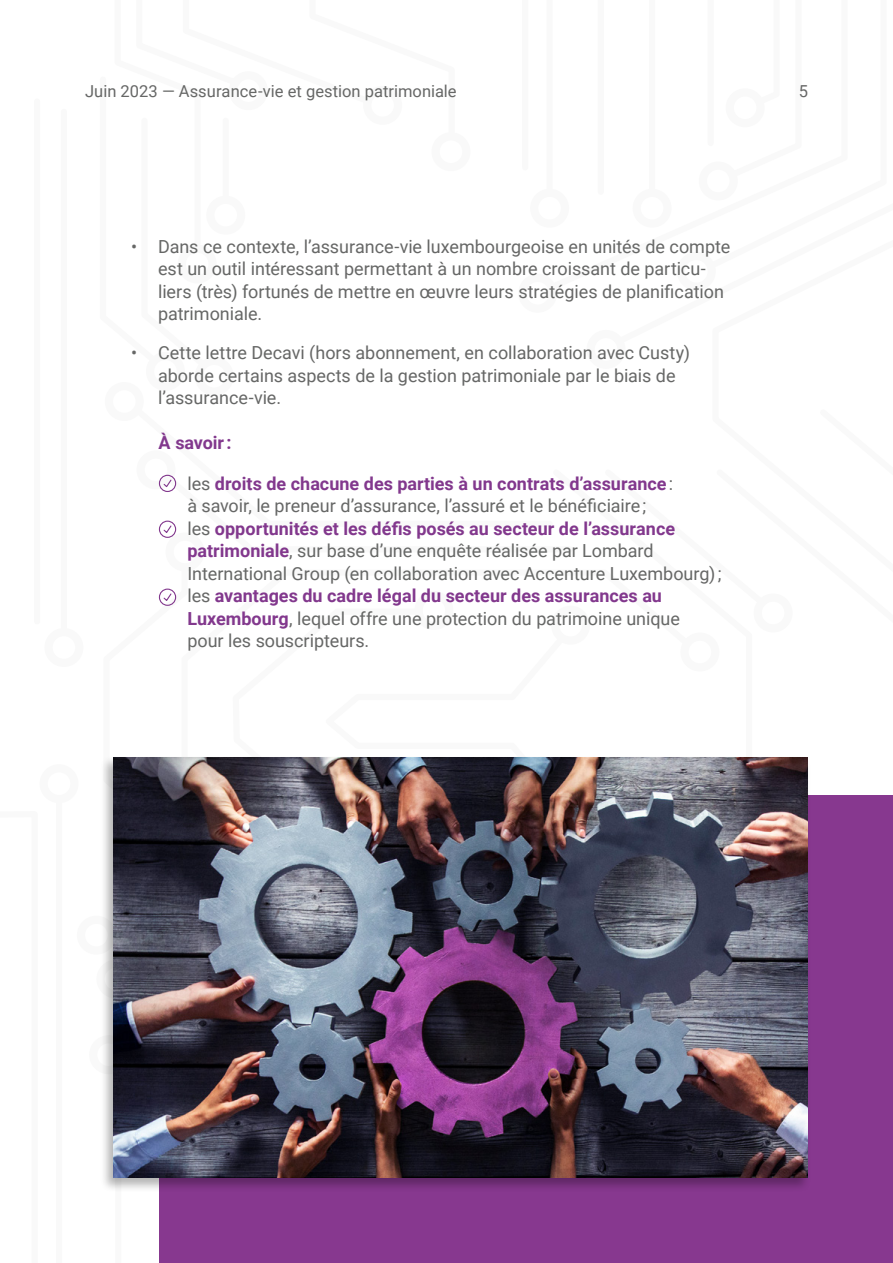
<style>
.page{position:relative;width:893px;height:1263px;background:#fff}
.page>*{position:absolute;margin:0;border:0;box-sizing:border-box;transform-origin:0 0}
.Corps{font:18px/22.5px "Roboto";color:#666766}
.t1{font:700 18px "Roboto";letter-spacing:-.005em;color:#82388d}
.t2{font:16.5px "Roboto";color:#666766}
.s1{font-weight:700;color:#82388d}
</style>
<div class="page">
<div style="left:56px;top:799px;width:6px;height:464px;background:#f9f9f9"></div>
<div style="left:40px;top:764px;width:38px;height:39px;border:8px solid #ccc;border-radius:50%"></div>
<div style="left:61px;top:112px;width:6px;height:520px;background:#f9f9f9"></div>
<div style="left:34px;top:102px;width:6px;height:519px;background:#f9f9f9"></div>
<div style="left:44px;top:628px;width:39px;height:39px;border:8px solid #ccc;border-radius:50%"></div>
<div style="left:530px;top:189px;width:39px;height:39px;border:8px solid #ccc;border-radius:50%"></div>
<div style="left:522px;top:0;width:6px;height:167px;background:#f9f9f9"></div>
<div style="left:587px;top:330px;width:38px;height:39px;border:8px solid #ccc;border-radius:50%"></div>
<div style="left:195px;top:357px;width:39px;height:39px;border:8px solid #ccc;border-radius:50%"></div>
<div style="left:146px;top:352px;width:39px;height:39px;border:8px solid #ccc;border-radius:50%"></div>
<div style="left:432px;top:132px;width:38px;height:39px;border:8px solid #ccc;border-radius:50%"></div>
<svg style="left:544px;top:189px;width:25px;height:39px"></svg>
<div style="left:518px;top:274px;width:39px;height:39px;border:8px solid #ccc;border-radius:50%"></div>
<div style="left:699px;top:162px;width:39px;height:38px;border:8px solid #ccc;border-radius:50%"></div>
<div style="left:166px;top:532px;width:38px;height:39px;border:8px solid #ccc;border-radius:50%"></div>
<div style="left:680px;top:633px;width:39px;height:38px;border:8px solid #ccc;border-radius:50%"></div>
<div style="left:754px;top:593px;width:39px;height:39px;border:8px solid #ccc;border-radius:50%"></div>
<svg style="left:146px;top:132px;width:312px;height:241px"></svg>
<div style="left:89px;top:1035px;width:39px;height:39px;border:8px solid #ccc;border-radius:50%"></div>
<div style="left:96px;top:960px;width:39px;height:38px;border:8px solid #ccc;border-radius:50%"></div>
<div style="left:77px;top:916px;width:39px;height:38px;border:8px solid #ccc;border-radius:50%"></div>
<div style="left:105px;top:382px;width:39px;height:39px;border:8px solid #ccc;border-radius:50%"></div>
<svg style="left:612px;top:184px;width:126px;height:165px"></svg>
<div style="left:159px;top:795px;width:734px;height:468px;background:#87388f"></div>
<svg style="left:158px;top:562px;width:33px;height:44px"></svg>
<div style="left:159px;top:521px;width:17px;height:17px;border:1px solid #82388d;border-radius:50%"></div>
<div style="left:159px;top:475px;width:17px;height:17px;border:1px solid #82388d;border-radius:50%"></div>
<svg style="left:160px;top:474px;width:44px;height:81px"></svg>
<div style="left:99px;top:755px;width:712px;height:438px;background:#000;opacity:.3"></div>
<img style="left:114px;top:757px;width:694px;height:421px">
<p class="t2" style="left:85px;top:80px;width:373px">Juin 2023 — Assurance-vie et gestion patrimoniale</p>
<p class="t2" style="left:799px;top:80px;width:11px">5</p>
<p class="Corps" style="left:158px;top:234px;width:574px;text-indent:-27px">• Dans ce contexte, l’assurance-vie luxembourgeoise en unités de compte est un outil intéressant permettant à un nombre croissant de particu&shy;liers (très) fortunés de mettre en œuvre leurs stratégies de planification patrimoniale.</p>
<p class="Corps" style="left:158px;top:341px;width:533px;text-indent:-27px">• Cette lettre Decavi (hors abonnement, en collaboration avec Custy) aborde certains aspects de la gestion patrimoniale par le biais de l’assurance-vie.</p>
<p class="t1" style="left:158px;top:430px;width:75px">À savoir :</p>
<p class="Corps" style="left:187px;top:471px;width:487px">les <span class="s1">droits de chacune des parties à un contrats d’assurance</span> : à savoir, le preneur d’assurance, l’assuré et le bénéficiaire ;</p>
<p class="Corps" style="left:187px;top:516px;width:536px">les <span class="s1">opportunités et les défis posés au secteur de l’assurance patrimoniale</span>, sur base d’une enquête réalisée par Lombard<br>International Group (en collaboration avec Accenture Luxembourg) ;</p>
<p class="Corps" style="left:187px;top:584px;width:494px">les <span class="s1">avantages du cadre légal du secteur des assurances au<br>Luxembourg</span>, lequel offre une protection du patrimoine unique pour les souscripteurs.</p>
</div>
